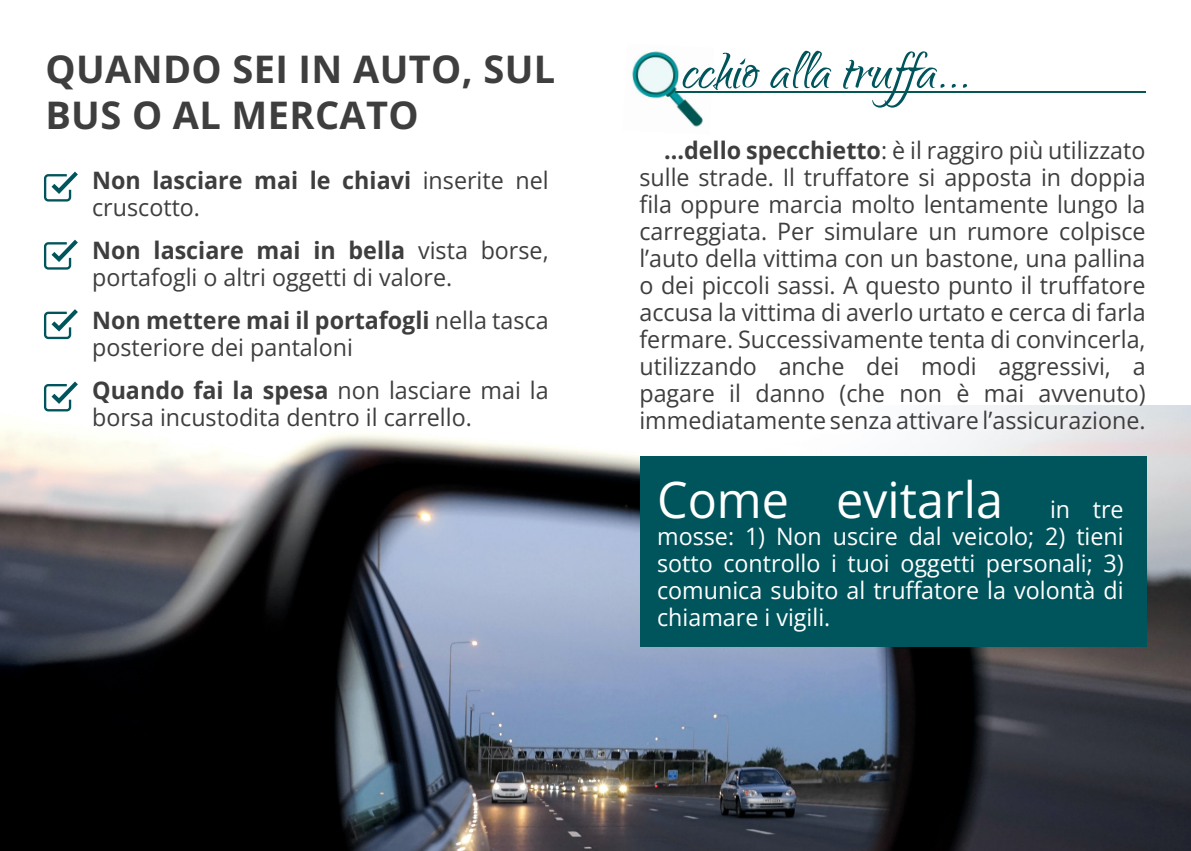
<style>
.page{position:relative;width:1191px;height:851px;background:#fff}
.page>*{position:absolute;margin:0;border:0;box-sizing:border-box;transform-origin:0 0}
.t1{font:66px "Qwigley";color:#00545c}
.t2{font:50px "Open Sans";color:#fff}
.t3{font:700 38px/46px "Open Sans";letter-spacing:.01em;color:#3e3e3f}
.t4{font:24px/27px "Open Sans";color:#3e3e3f}
.t5{font:24px/27px "Open Sans";color:#fff;text-align:justify}
.t6{font:700 24px/27px "Open Sans";color:#3e3e3f}
.s1{font-weight:400}
.s2{font-weight:700}
.s3{font-size:24px}
</style>
<div class="page">
<img style="left:0;top:405px;width:1191px;height:445px">
<svg style="left:44px;top:171px;width:34px;height:30px"></svg>
<svg style="left:44px;top:309px;width:34px;height:30px"></svg>
<svg style="left:44px;top:240px;width:34px;height:29px"></svg>
<svg style="left:44px;top:381px;width:34px;height:30px"></svg>
<div style="left:640px;top:456px;width:506px;height:190px;background:#00545c"></div>
<img style="left:632px;top:51px;width:82px;height:76px">
<hr style="left:674px;top:91px;width:471px;height:1px;background:#045854">
<p class="t3" style="left:45px;top:45px;width:511px">QUANDO SEI IN AUTO, SUL<br>BUS O AL MERCATO</p>
<p class="t6" style="left:92px;top:166px;width:458px">Non lasciare mai le chiavi <span class="s1">inserite nel cruscotto.</span></p>
<p class="t4" style="left:92px;top:236px;width:458px"><span class="s2">Non lasciare mai in bella</span> vista borse, portafogli o altri oggetti di valore.</p>
<p class="t4" style="left:92px;top:306px;width:458px"><span class="s2">Non mettere mai il portafogli</span> nella tasca posteriore dei pantaloni</p>
<p class="t4" style="left:92px;top:376px;width:458px"><span class="s2">Quando fai la spesa</span> non lasciare mai la borsa incustodita dentro il carrello.</p>
<p class="t1" style="left:683px;top:36px;width:288px">cchio alla truffa...</p>
<p class="t4" style="left:639px;top:136px;width:508px;text-align:justify;text-indent:25px"><span class="s2">...dello specchietto</span>: è il raggiro più utilizzato sulle strade. Il truffatore si apposta in doppia fila oppure marcia molto lentamente lungo la carreggiata. Per simulare un rumore colpisce l’auto della vittima con un bastone, una pallina o dei piccoli sassi. A questo punto il truffatore accusa la vittima di averlo urtato e cerca di farla fermare. Successivamente tenta di convincerla, utilizzando anche dei modi aggressivi, a pagare il danno (che non è mai avvenuto) immediatamente senza attivare l’assicurazione.</p>
<p class="t2" style="left:657px;top:465px;width:468px">Come evitarla <span class="s3">in tre</span></p>
<p class="t5" style="left:657px;top:521px;width:468px">mosse: 1) Non uscire dal veicolo; 2) tieni sotto controllo i tuoi oggetti personali; 3) comunica subito al truffatore la volontà di chiamare i vigili.</p>
</div>
